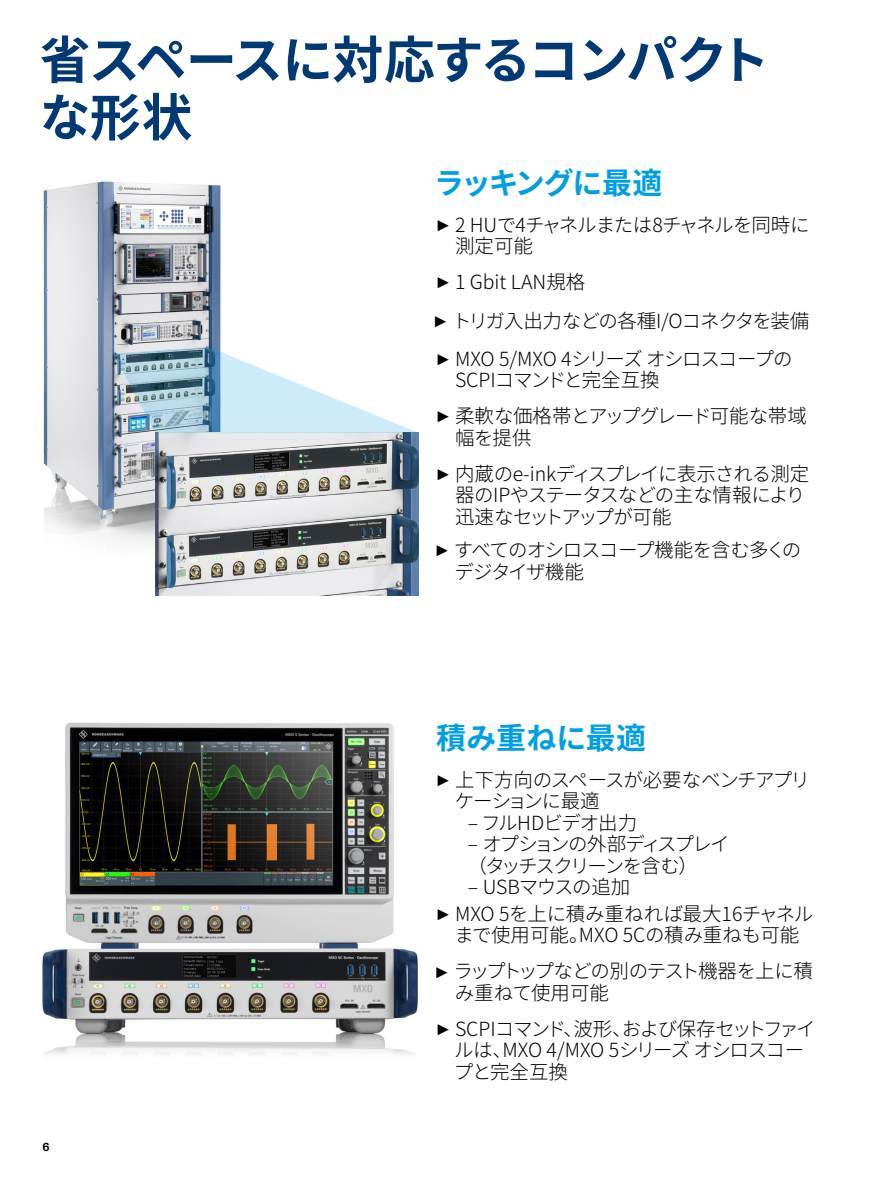
<style>
.page{position:relative;width:893px;height:1191px;background:#fff}
.page>*{position:absolute;margin:0;border:0;box-sizing:border-box;transform-origin:0 0}
.Seiten_Headline_34Pt_blau_IVZ{font:700 51px/57.4px "Source Han Sans JP";letter-spacing:-.03em;color:#003973}
.Seiten_Headline_20Pt_cyan{font:700 30px "Source Han Sans JP";letter-spacing:-.045em;color:#009ee3}
.Seiten_Headline_20Pt_cyan-2{font:700 30px "Source Han Sans JP";letter-spacing:.005em;color:#009ee3}
.t1{font:300 19.5px/21.5px "Source Han Sans JP";letter-spacing:-.035em;color:#000}
.t2{font:300 19.5px/21.5px "Source Han Sans JP";letter-spacing:-.01em;color:#000;text-align:center}
.t3{font:300 19.5px/21.5px "Source Han Sans JP";letter-spacing:-.1em;color:#000}
.t4{font:300 19.5px/21.5px "Source Han Sans JP";letter-spacing:-.06em;color:#000}
.t5{font:300 19.5px "Source Han Sans JP";color:#000}
.t6{font:700 11.25px "Linotype Univers 630";color:#000}
.s1{font-family:"Arial Narrow";font-weight:400;font-size:15.6px}
.s2{font-family:"Linotype Univers 330"}
</style>
<div class="page">
<img style="left:43px;top:181px;width:188px;height:415px">
<img style="left:42px;top:722px;width:376px;height:333px">
<img style="left:155px;top:433px;width:264px;height:162px">
<svg style="left:113px;top:347px;width:306px;height:86px"></svg>
<p class="Seiten_Headline_34Pt_blau_IVZ" style="left:40px;top:32px;width:731px">省スペースに対応するコンパクトな形状</p>
<p class="Seiten_Headline_20Pt_cyan" style="left:434px;top:166px;width:230px">ラッキングに最適</p>
<p class="t1" style="left:455px;top:214px;width:356px;text-indent:-17px"><span class="s1">►</span>2 HUで4チャネルまたは8チャネルを同時に測定可能</p>
<p class="t5" style="left:438px;top:271px;width:149px"><span class="s1">►</span>1 Gbit LAN規格</p>
<p class="t1" style="left:435px;top:310px;width:376px"><span class="s1">►</span>トリガ入出力などの各種I/Oコネクタを装備</p>
<p class="t1" style="left:455px;top:348px;width:339px;text-indent:-17px"><span class="s1">►</span>MXO 5/MXO 4シリーズオシロスコープの<br>SCPIコマンドと完全互換</p>
<p class="t1" style="left:455px;top:406px;width:353px;text-indent:-17px"><span class="s1">►</span>柔軟な価格帯とアップグレード可能な帯域幅を提供</p>
<p class="t1" style="left:455px;top:463px;width:356px;text-indent:-17px"><span class="s1">►</span>内蔵のe<span class="s2">-</span>inkディスプレイに表示される測定器のIPやステータスなどの主な情報により迅速なセットアップが可能</p>
<p class="t4" style="left:454px;top:540px;width:348px;text-indent:-17px"><span class="s1">►</span> すべてのオシロスコープ機能を含む多くのデジタイザ機能</p>
<p class="t6" style="left:43px;top:1139px;width:9px">6</p>
<p class="Seiten_Headline_20Pt_cyan-2" style="left:436px;top:720px;width:211px">積み重ねに最適</p>
<p class="t1" style="left:455px;top:769px;width:357px;text-indent:-17px"><span class="s1">►</span>上下方向のスペースが必要なベンチアプリケーションに最適</p>
<p class="t1" style="left:468px;top:812px;width:171px">– フルHDビデオ出力</p>
<p class="t3" style="left:468px;top:834px;width:264px">– オプションの外部ディスプレイ（タッチスクリーンを含む）</p>
<p class="t1" style="left:468px;top:876px;width:164px">– USBマウスの追加</p>
<p class="t2" style="left:438px;top:903px;width:377px"><span class="s1">►</span>MXO 5を上に積み重ねれば最大16チャネルまで使用可能。MXO 5Cの積み重ねも可能</p>
<p class="t1" style="left:455px;top:961px;width:359px;text-indent:-18px"><span class="s1">►</span> ラップトップなどの別のテスト機器を上に積み重ねて使用可能</p>
<p class="t1" style="left:454px;top:1018px;width:363px;text-indent:-16px"><span class="s1">►</span> SCPIコマンド、波形、および保存セットファイルは、MXO 4/MXO 5シリーズオシロスコープと完全互換</p>
</div>
